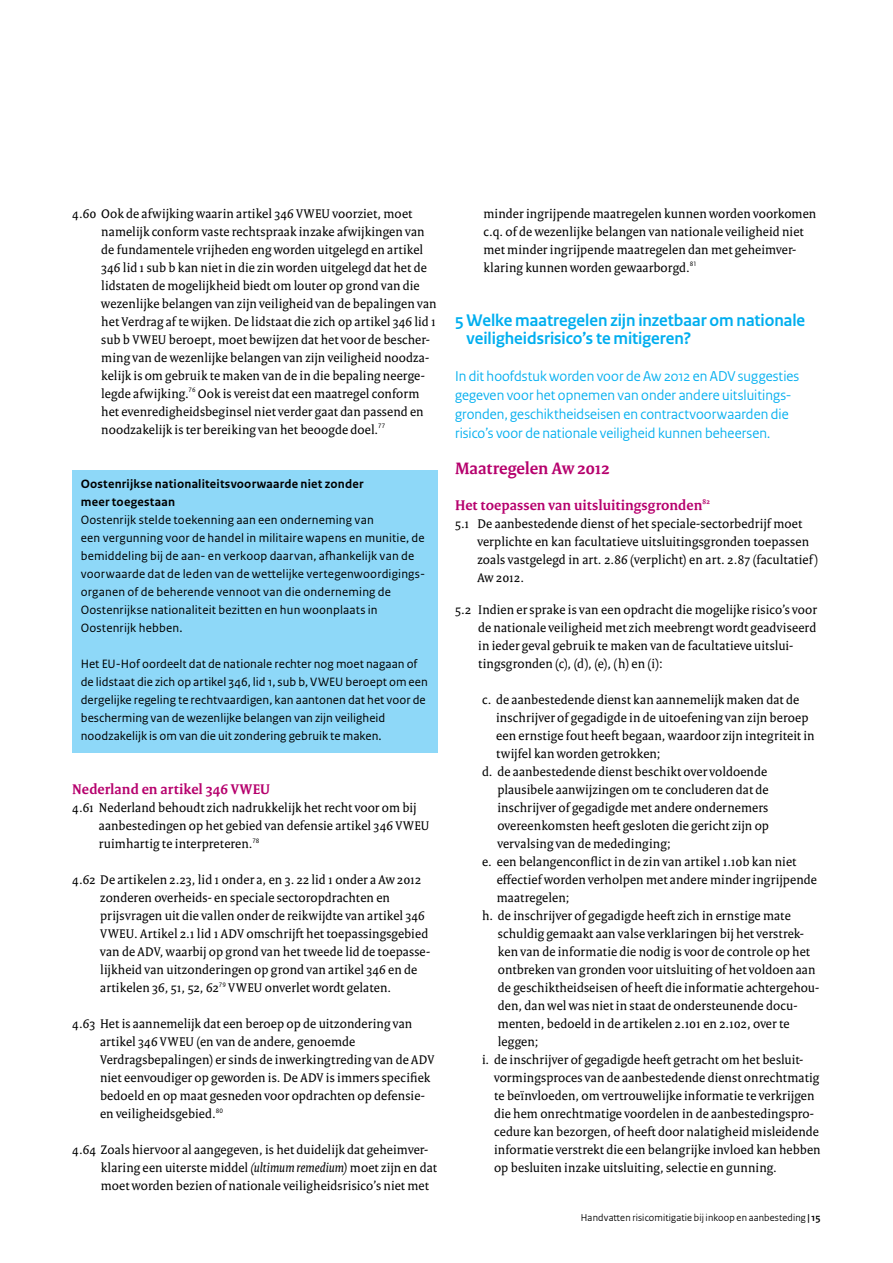
<style>
.page{position:relative;width:893px;height:1263px;background:#fff}
.page>*{position:absolute;margin:0;border:0;box-sizing:border-box;transform-origin:0 0}
.t1{font:700 17.7px/18px "Rijksoverheid Sans Heading";color:#00aeef}
.t2{font:700 17.7px "Rijksoverheid Serif";color:#b6006d}
.t3{font:15px/18.9px "Rijksoverheid Sans Heading";letter-spacing:.005em;color:#00aeef}
.t4{font:700 15px "Rijksoverheid Serif";letter-spacing:.005em;color:#b6006d}
.t5{font:13.5px/18px "Rijksoverheid Serif";letter-spacing:.01em;color:#000}
.t6{font:12.75px/18px "Rijksoverheid Sans Text";letter-spacing:.005em;color:#000}
.t7{font:700 12.75px/18px "Rijksoverheid Sans Text";letter-spacing:.015em;color:#000}
.t8{font:10.5px "Rijksoverheid Sans Heading";letter-spacing:.015em;color:#000}
.s1{font-style:italic}
.s2{font-weight:700}
</style>
<div class="page">
<div style="left:72px;top:470px;width:366px;height:283px;background:#8ed8f8"></div>
<p class="t5" style="left:101px;top:204px;width:337px;text-indent:-29px">4.60 Ook de afwijking waarin artikel 346 VWEU voorziet, moet namelijk conform vaste rechtspraak inzake afwijkingen van de fundamentele vrijheden eng worden uitgelegd en artikel 346 lid 1 sub b kan niet in die zin worden uitgelegd dat het de lidstaten de mogelijkheid biedt om louter op grond van die wezenlijke belangen van zijn veiligheid van de bepalingen van het Verdrag af te wijken. De lidstaat die zich op artikel 346 lid 1 sub b VWEU beroept, moet bewijzen dat het voor de bescher&shy;ming van de wezenlijke belangen van zijn veiligheid noodza&shy;kelijk is om gebruik te maken van de in die bepaling neerge&shy;legde afwijking.<sup>76</sup> Ook is vereist dat een maatregel conform het evenredigheidsbeginsel niet verder gaat dan passend en noodzakelijk is ter bereiking van het beoogde doel.<sup>77</sup></p>
<p class="t7" style="left:81px;top:475px;width:284px">Oostenrijkse nationaliteitsvoorwaarde niet zonder meer toegestaan</p>
<p class="t6" style="left:81px;top:511px;width:346px">Oostenrijk stelde toekenning aan een onderneming van<br>een vergunning voor de handel in militaire wapens en munitie, de bemiddeling bij de aan- en verkoop daarvan, afhankelijk van de voorwaarde dat de leden van de wettelijke vertegenwoordigings&shy;organen of de beherende vennoot van die onderneming de Oostenrijkse nationaliteit bezitten en hun woonplaats in Oostenrijk hebben.</p>
<p class="t6" style="left:81px;top:655px;width:349px">Het EU-Hof oordeelt dat de nationale rechter nog moet nagaan of de lidstaat die zich op artikel 346, lid 1, sub b, VWEU beroept om een dergelijke regeling te rechtvaardigen, kan aantonen dat het voor de bescherming van de wezenlijke belangen van zijn veiligheid noodzakelijk is om van die uit zondering gebruik te maken.</p>
<p class="t4" style="left:72px;top:780px;width:199px">Nederland en artikel 346 VWEU</p>
<p class="t5" style="left:99px;top:798px;width:332px;text-indent:-27px">4.61 Nederland behoudt zich nadrukkelijk het recht voor om bij aanbestedingen op het gebied van defensie artikel 346 VWEU ruimhartig te interpreteren.<sup>78</sup></p>
<p class="t5" style="left:100px;top:870px;width:331px;text-indent:-28px">4.62 De artikelen 2.23, lid 1 onder a, en 3. 22 lid 1 onder a Aw 2012 zonderen overheids- en speciale sectoropdrachten en prijsvragen uit die vallen onder de reikwijdte van artikel 346<br>VWEU. Artikel 2.1 lid 1 ADV omschrijft het toepassingsgebied van de ADV, waarbij op grond van het tweede lid de toepasse&shy;lijkheid van uitzonderingen op grond van artikel 346 en de artikelen 36, 51, 52, 62<sup>79</sup> VWEU onverlet wordt gelaten.</p>
<p class="t5" style="left:100px;top:1014px;width:336px;text-indent:-28px">4.63 Het is aannemelijk dat een beroep op de uitzondering van artikel 346 VWEU (en van de andere, genoemde Verdragsbepalingen) er sinds de inwerkingtreding van de ADV niet eenvoudiger op geworden is. De ADV is immers specifiek bedoeld en op maat gesneden voor opdrachten op defensie&shy;en veiligheidsgebied.<sup>80</sup></p>
<p class="t5" style="left:101px;top:1140px;width:338px;text-indent:-28px">4.64 Zoals hiervoor al aangegeven, is het duidelijk dat geheimver&shy;klaring een uiterste middel <span class="s1">(ultimum remedium)</span> moet zijn en dat moet worden bezien of nationale veiligheidsrisico’s niet met</p>
<p class="t5" style="left:483px;top:204px;width:334px">minder ingrijpende maatregelen kunnen worden voorkomen c.q. of de wezenlijke belangen van nationale veiligheid niet met minder ingrijpende maatregelen dan met geheimver&shy;klaring kunnen worden gewaarborgd.<sup>81</sup></p>
<h1 class="t1" style="left:467px;top:311px;width:340px;text-indent:-12px">5 Welke maatregelen zijn inzetbaar om nationale veiligheidsrisico’s te mitigeren?</h1>
<p class="t3" style="left:455px;top:367px;width:346px">In dit hoofdstuk worden voor de Aw 2012 en ADV suggesties gegeven voor het opnemen van onder andere uitsluitings&shy;gronden, geschiktheidseisen en contractvoorwaarden die risico’s voor de nationale veiligheid kunnen beheersen.</p>
<h1 class="t2" style="left:455px;top:457px;width:156px">Maatregelen Aw 2012</h1>
<p class="t4" style="left:455px;top:496px;width:256px">Het toepassen van uitsluitingsgronden<sup>82</sup></p>
<p class="t5" style="left:477px;top:514px;width:342px;text-indent:-22px">5.1 De aanbestedende dienst of het speciale-sectorbedrijf moet verplichte en kan facultatieve uitsluitingsgronden toepassen zoals vastgelegd in art. 2.86 (verplicht) en art. 2.87 (facultatief)<br>Aw 2012.</p>
<p class="t5" style="left:478px;top:600px;width:340px;text-indent:-23px">5.2 Indien er sprake is van een opdracht die mogelijke risico’s voor de nationale veiligheid met zich meebrengt wordt geadviseerd in ieder geval gebruik te maken van de facultatieve uitslui&shy;tingsgronden (c), (d), (e), (h) en (i):</p>
<p class="t5" style="left:482px;top:690px;width:319px">c. de aanbestedende dienst kan aannemelijk maken dat de</p>
<p class="t5" style="left:496px;top:708px;width:314px">inschrijver of gegadigde in de uitoefening van zijn beroep</p>
<p class="t5" style="left:496px;top:726px;width:320px">een ernstige fout heeft begaan, waardoor zijn integriteit in</p>
<p class="t5" style="left:496px;top:744px;width:166px">twijfel kan worden getrokken;</p>
<p class="t5" style="left:482px;top:762px;width:287px">d. de aanbestedende dienst beschikt over voldoende</p>
<p class="t5" style="left:497px;top:780px;width:273px">plausibele aanwijzingen om te concluderen dat de</p>
<p class="t5" style="left:497px;top:798px;width:272px">inschrijver of gegadigde met andere ondernemers</p>
<p class="t5" style="left:497px;top:816px;width:273px">overeenkomsten heeft gesloten die gericht zijn op</p>
<p class="t5" style="left:497px;top:834px;width:175px">vervalsing van de mededinging;</p>
<p class="t5" style="left:482px;top:852px;width:316px">e. een belangenconflict in de zin van artikel 1.10b kan niet</p>
<p class="t5" style="left:497px;top:870px;width:322px">effectief worden verholpen met andere minder ingrijpende</p>
<p class="t5" style="left:497px;top:888px;width:74px">maatregelen;</p>
<p class="t5" style="left:482px;top:906px;width:310px">h. de inschrijver of gegadigde heeft zich in ernstige mate</p>
<p class="t5" style="left:498px;top:924px;width:308px">schuldig gemaakt aan valse verklaringen bij het verstrek-</p>
<p class="t5" style="left:498px;top:942px;width:314px">ken van de informatie die nodig is voor de controle op het</p>
<p class="t5" style="left:498px;top:960px;width:319px">ontbreken van gronden voor uitsluiting of het voldoen aan</p>
<p class="t5" style="left:498px;top:978px;width:323px">de geschiktheidseisen of heeft die informatie achtergehou-</p>
<p class="t5" style="left:498px;top:996px;width:301px">den, dan wel was niet in staat de ondersteunende docu-</p>
<p class="t5" style="left:498px;top:1014px;width:293px">menten, bedoeld in de artikelen 2.101 en 2.102, over te</p>
<p class="t5" style="left:498px;top:1032px;width:42px">leggen;</p>
<p class="t5" style="left:482px;top:1050px;width:323px">i. de inschrijver of gegadigde heeft getracht om het besluit-</p>
<p class="t5" style="left:494px;top:1068px;width:327px">vormingsproces van de aanbestedende dienst onrechtmatig</p>
<p class="t5" style="left:494px;top:1086px;width:322px">te beïnvloeden, om vertrouwelijke informatie te verkrijgen</p>
<p class="t5" style="left:494px;top:1104px;width:321px">die hem onrechtmatige voordelen in de aanbestedingspro-</p>
<p class="t5" style="left:494px;top:1122px;width:326px">cedure kan bezorgen, of heeft door nalatigheid misleidende</p>
<p class="t5" style="left:494px;top:1140px;width:328px">informatie verstrekt die een belangrijke invloed kan hebben</p>
<p class="t5" style="left:494px;top:1158px;width:284px">op besluiten inzake uitsluiting, selectie en gunning.</p>
<p class="t8" style="left:581px;top:1211px;width:241px">Handvatten risicomitigatie bij inkoop en aanbesteding <span class="s2">| 15</span></p>
</div>
